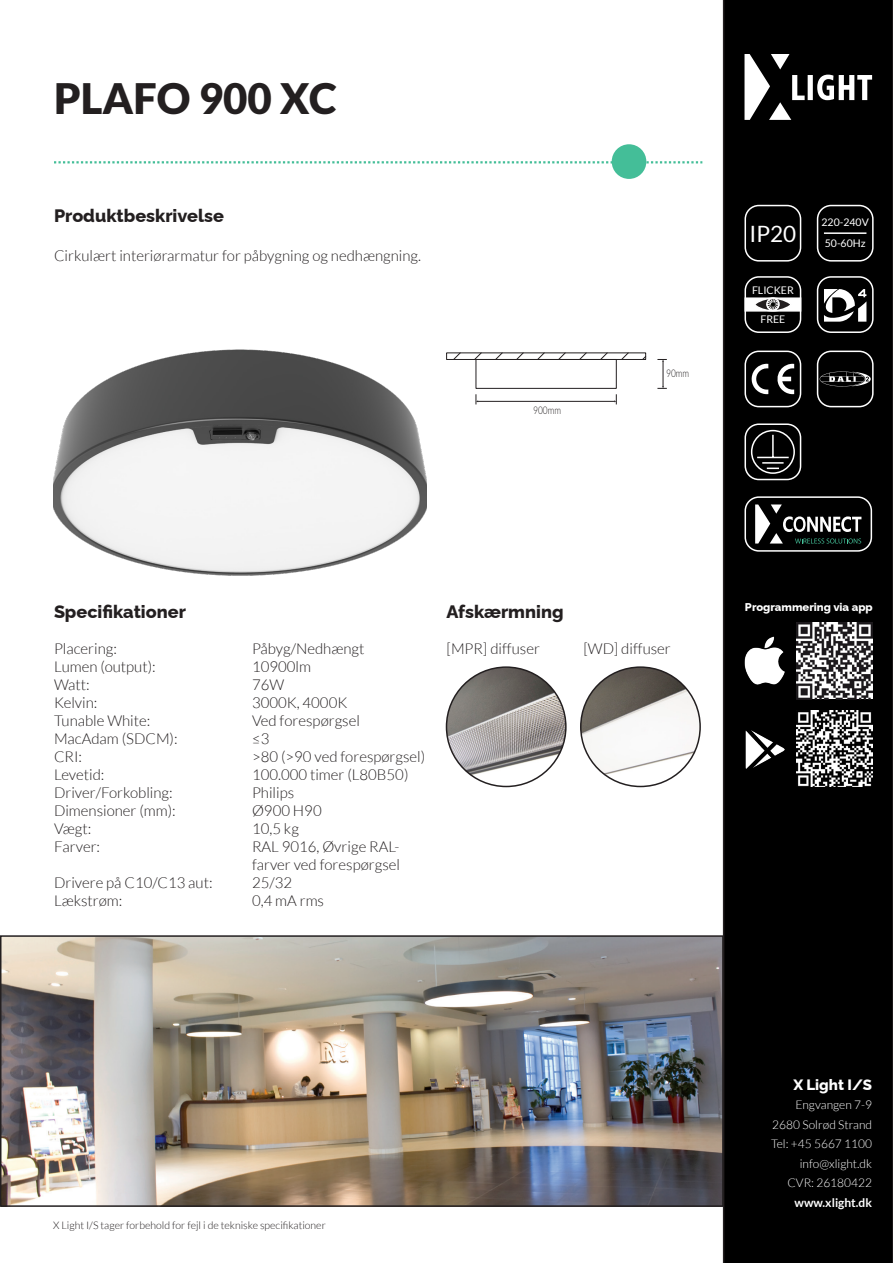
<style>
.page{position:relative;width:893px;height:1263px;background:#fff}
.page>*{position:absolute;margin:0;border:0;box-sizing:border-box;transform-origin:0 0}
.t1{font:900 42px "Lato";color:#231f20}
.t2{font:22.5px "Lato";color:#fff}
.t3{font:800 18px "Raleway";color:#231f20}
.t4{font:300 15px "Lato";color:#231f20}
.t5{font:800 15px "Raleway";color:#fff}
.t6{font:300 12px "Lato";color:#fff}
.t7{font:700 12px "Lato";color:#fff}
.t8{font:800 11.25px "Raleway";color:#fff}
.t9{font:300 10.5px "Lato";color:#231f20}
.t10{font:10.5px/20.7px "Lato";color:#fff;text-align:center}
.t11{font:300 10.5px "Lato";color:#231f20;scale:.79 1}
</style>
<div class="page">
<div style="left:723px;top:0;width:170px;height:1263px;background:#000"></div>
<div style="left:808px;top:75px;width:5px;height:25px;background:#fff"></div>
<svg style="left:817px;top:75px;width:55px;height:25px"></svg>
<svg style="left:744px;top:54px;width:61px;height:66px"></svg>
<svg style="left:54px;top:161px;width:648px;height:2px"></svg>
<div style="left:612px;top:144px;width:34px;height:35px;background:#44be98;border-radius:50%"></div>
<img style="left:53px;top:349px;width:374px;height:227px">
<svg style="left:657px;top:359px;width:10px;height:30px"></svg>
<svg style="left:446px;top:352px;width:200px;height:52px"></svg>
<img style="left:3px;top:938px;width:718px;height:266px">
<div style="left:0;top:935px;width:724px;height:272px;border:2px solid #231f20"></div>
<img style="left:446px;top:667px;width:120px;height:119px;border-radius:60px">
<div style="left:446px;top:666px;width:121px;height:121px;border:2px solid #231f20;border-radius:50%"></div>
<img style="left:581px;top:667px;width:119px;height:119px;border-radius:60px">
<div style="left:580px;top:666px;width:121px;height:121px;border:2px solid #231f20;border-radius:50%"></div>
<img style="left:796px;top:711px;width:77px;height:76px">
<img style="left:796px;top:622px;width:77px;height:77px">
<img style="left:744px;top:636px;width:42px;height:49px">
<img style="left:746px;top:728px;width:38px;height:42px">
<svg style="left:755px;top:504px;width:106px;height:39px"></svg>
<div style="left:744px;top:496px;width:128px;height:56px;border:2px solid #fff;border-radius:14px"></div>
<div style="left:744px;top:205px;width:57px;height:57px;border:2px solid #fff;border-radius:14px"></div>
<div style="left:817px;top:205px;width:57px;height:57px;border:2px solid #fff;border-radius:14px"></div>
<hr style="left:824px;top:232px;width:42px;height:2px;background:#fff">
<div style="left:744px;top:276px;width:57px;height:57px;border:2px solid #fff;border-radius:14px"></div>
<div style="left:744px;top:297px;width:57px;height:15px;background:#fff;border:2px solid #fff"></div>
<svg style="left:755px;top:298px;width:36px;height:13px"></svg>
<div style="left:754px;top:297px;width:38px;height:15px;border:2px solid #fff;border-radius:50%"></div>
<div style="left:766px;top:297px;width:14px;height:14px;border:2px solid #fff;border-radius:50%"></div>
<div style="left:766px;top:298px;width:13px;height:13px;border:4px dashed #fff;border-radius:50%"></div>
<div style="left:817px;top:276px;width:57px;height:57px;border:2px solid #fff;border-radius:14px"></div>
<svg style="left:824px;top:289px;width:42px;height:33px"></svg>
<div style="left:744px;top:351px;width:57px;height:56px;border:2px solid #fff;border-radius:14px"></div>
<svg style="left:776px;top:364px;width:18px;height:30px"></svg>
<svg style="left:752px;top:364px;width:16px;height:30px"></svg>
<div style="left:817px;top:351px;width:57px;height:56px;border:2px solid #fff;border-radius:14px"></div>
<svg style="left:820px;top:371px;width:51px;height:15px"></svg>
<svg style="left:744px;top:423px;width:58px;height:58px;background:#2f2f2f"></svg>
<p class="t1" style="left:54px;top:74px;width:284px">PLAFO 900 XC</p>
<p class="t3" style="left:54px;top:201px;width:171px">Produktbeskrivelse</p>
<p class="t4" style="left:54px;top:248px;width:369px">Cirkulært interiørarmatur for påbygning og nedhængning.</p>
<p class="t11" style="left:533px;top:405px;width:37px">900mm</p>
<p class="t11" style="left:666px;top:368px;width:31px">90mm</p>
<h2 class="t2" style="left:749px;top:222px;width:48px">IP20</h2>
<p class="t10" style="left:821px;top:212px;width:49px">220-240V<br>50-60Hz</p>
<p class="t10" style="left:752px;top:279px;width:43px">FLICKER</p>
<p class="t10" style="left:760px;top:309px;width:26px">FREE</p>
<p class="t3" style="left:54px;top:597px;width:133px">Specifikationer</p>
<p class="t4" style="left:54px;top:641px;width:64px">Placering:</p>
<p class="t4" style="left:252px;top:641px;width:114px">Påbyg/Nedhængt</p>
<p class="t4" style="left:54px;top:659px;width:103px">Lumen (output):</p>
<p class="t4" style="left:252px;top:659px;width:60px">10900lm</p>
<p class="t4" style="left:54px;top:677px;width:37px">Watt:</p>
<p class="t4" style="left:252px;top:677px;width:34px">76W</p>
<p class="t4" style="left:54px;top:695px;width:45px">Kelvin:</p>
<p class="t4" style="left:252px;top:695px;width:97px">3000K, 4000K</p>
<p class="t4" style="left:54px;top:713px;width:98px">Tunable White:</p>
<p class="t4" style="left:252px;top:713px;width:109px">Ved forespørgsel</p>
<p class="t4" style="left:54px;top:731px;width:125px">MacAdam (SDCM):</p>
<p class="t4" style="left:252px;top:731px;width:19px">≤3</p>
<p class="t4" style="left:54px;top:749px;width:30px">CRI:</p>
<p class="t4" style="left:252px;top:749px;width:175px">&gt;80 (&gt;90 ved forespørgsel)</p>
<p class="t4" style="left:54px;top:767px;width:52px">Levetid:</p>
<p class="t4" style="left:252px;top:767px;width:158px">100.000 timer (L80B50)</p>
<p class="t4" style="left:54px;top:785px;width:120px">Driver/Forkobling:</p>
<p class="t4" style="left:252px;top:785px;width:44px">Philips</p>
<p class="t4" style="left:54px;top:803px;width:123px">Dimensioner (mm):</p>
<p class="t4" style="left:252px;top:803px;width:71px">Ø900 H90</p>
<p class="t4" style="left:54px;top:821px;width:39px">Vægt:</p>
<p class="t4" style="left:252px;top:821px;width:48px">10,5 kg</p>
<p class="t4" style="left:54px;top:839px;width:48px">Farver:</p>
<p class="t4" style="left:252px;top:839px;width:149px">RAL 9016, Øvrige RAL-</p>
<p class="t4" style="left:252px;top:857px;width:150px">farver ved forespørgsel</p>
<p class="t4" style="left:54px;top:875px;width:160px">Drivere på C10/C13 aut:</p>
<p class="t4" style="left:252px;top:875px;width:42px">25/32</p>
<p class="t4" style="left:54px;top:893px;width:70px">Lækstrøm:</p>
<p class="t4" style="left:252px;top:893px;width:74px">0,4 mA rms</p>
<p class="t3" style="left:446px;top:597px;width:119px">Afskærmning</p>
<p class="t4" style="left:446px;top:641px;width:95px">[MPR] diffuser</p>
<p class="t4" style="left:583px;top:641px;width:89px">[WD] diffuser</p>
<p class="t9" style="left:53px;top:1219px;width:274px">X Light I/S tager forbehold for fejl i de tekniske specifikationer</p>
<p class="t8" style="left:745px;top:598px;width:129px">Programmering via app</p>
<p class="t5" style="left:793px;top:1072px;width:80px">X Light I/S</p>
<p class="t6" style="left:795px;top:1098px;width:78px">Engvangen 7-9</p>
<p class="t6" style="left:772px;top:1118px;width:101px">2680 Solrød Strand</p>
<p class="t6" style="left:771px;top:1137px;width:103px">Tel: +45 5667 1100</p>
<p class="t6" style="left:800px;top:1157px;width:74px">info@xlight.dk</p>
<p class="t6" style="left:787px;top:1176px;width:86px">CVR: 26180422</p>
<p class="t7" style="left:794px;top:1195px;width:79px">www.xlight.dk</p>
</div>
